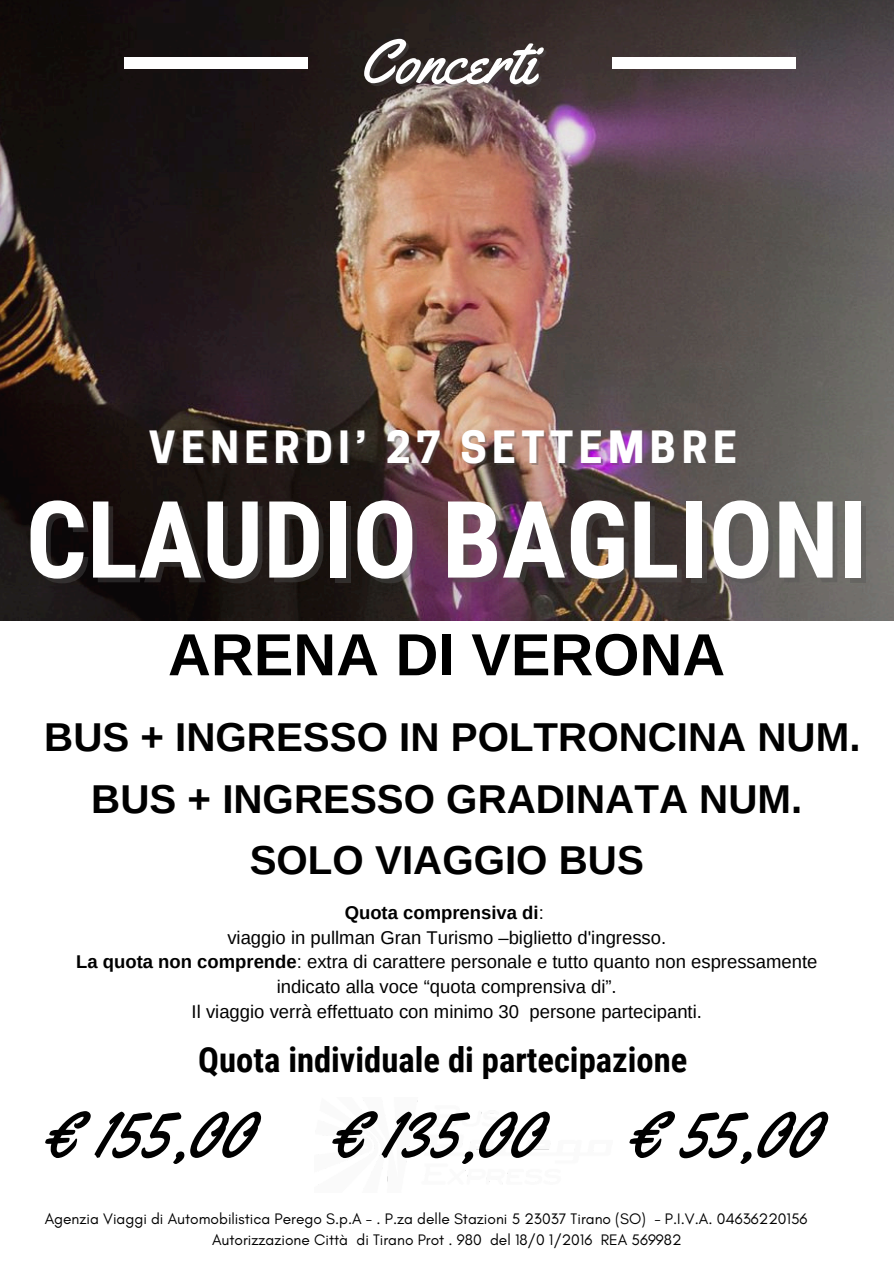
<style>
.page{position:relative;width:894px;height:1264px;background:#fff}
.page>*{position:absolute;margin:0;border:0;box-sizing:border-box;transform-origin:0 0}
.t1{font:700 106.95px "Roboto Condensed";color:#fff}
.t2{font:75px "Yellowtail";color:#000}
.t3{font:63.15px "Yellowtail";color:#fff}
.t4{font:700 59.4px "Arimo";color:#000}
.t5{font:700 41.7px "Cooper Hewitt";letter-spacing:.13em;color:#fff}
.t6{font:700 40.35px/61.9px "Arimo";color:#000;text-align:center}
.t7{font:700 34.65px "Roboto Condensed";color:#000}
.t8{font:18.45px/24.8px "Arimo";color:#000;text-align:center}
.t9{font:15.45px "Glacial Indifference";color:#000}
.s1{font-weight:700}
</style>
<div class="page">
<img style="left:0;top:0;width:893px;height:620px">
<div style="left:125px;top:57px;width:183px;height:12px;background:#fff"></div>
<div style="left:612px;top:57px;width:182px;height:12px;background:#fff"></div>
<p class="t3" style="left:359px;top:22px;width:177px">Concerti</p>
<h4 class="t5" style="left:149px;top:431px;width:589px">VENERDI’ 27 SETTEMBRE</h4>
<h3 class="t1" style="left:26px;top:478px;width:843px">CLAUDIO BAGLIONI</h3>
<h5 class="t4" style="left:168px;top:621px;width:558px">ARENA DI VERONA</h5>
<h5 class="t6" style="left:44px;top:705px;width:817px">BUS + INGRESSO IN POLTRONCINA NUM.<br>BUS + INGRESSO GRADINATA NUM.<br>SOLO VIAGGIO BUS</h5>
<h2 class="t8" style="left:76px;top:900px;width:742px"><span class="s1">Quota comprensiva di</span>:<br>viaggio in pullman Gran Turismo –biglietto d'ingresso.<br><span class="s1">La quota non comprende</span>: extra di carattere personale e tutto quanto non espressamente indicato alla voce “quota comprensiva di”.<br>Il viaggio verrà effettuato con minimo 30 persone partecipanti.</h2>
<h4 class="t7" style="left:198px;top:1039px;width:490px">Quota individuale di partecipazione</h4>
<h6 class="t2" style="left:43px;top:1084px;width:211px">€ 155,00</h6>
<p class="t2" style="left:330px;top:1084px;width:212px">€ 135,00</p>
<p class="t2" style="left:627px;top:1084px;width:194px">€ 55,00</p>
<h2 class="t9" style="left:45px;top:1208px;width:764px">Agenzia Viaggi di Automobilistica Perego S.p.A - . P.za delle Stazioni 5 23037 Tirano (SO) - P.I.V.A. 04636220156</h2>
<h2 class="t9" style="left:212px;top:1230px;width:471px">Autorizzazione Città di Tirano Prot . 980 del 18/0 1/2016 REA 569982</h2>
</div>
